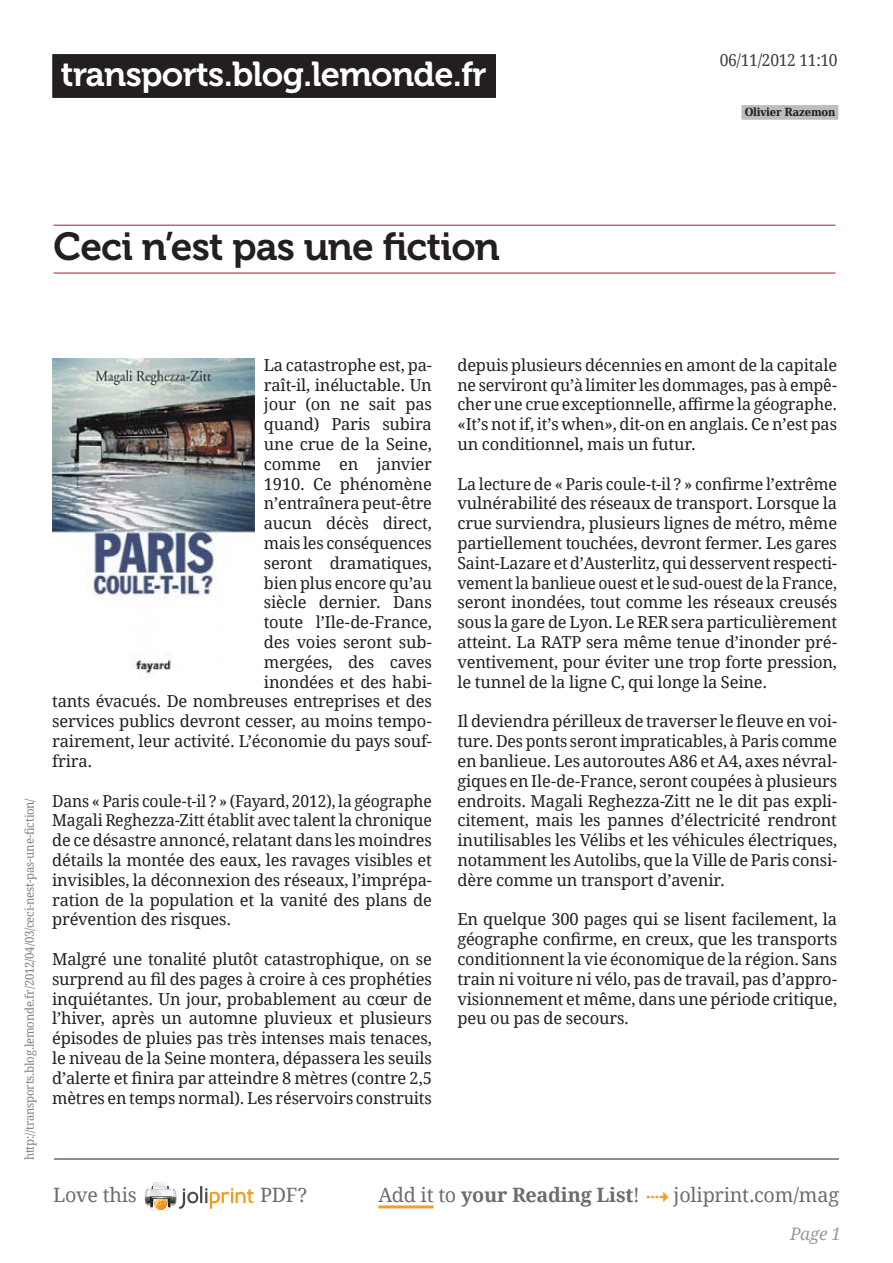
<style>
.page{position:relative;width:893px;height:1263px;background:#fff}
.page>*{position:absolute;margin:0;border:0;box-sizing:border-box;transform-origin:0 0}
.t1{font:39px "Museo 700";letter-spacing:-.02em;color:#231f20}
.t2{font:34.5px "Museo 700";letter-spacing:-.02em;color:#fff}
.t3{font:19.8px "Droid Serif";letter-spacing:-.01em;color:#6e6b6c}
.t4{font:italic 17.25px "Droid Serif";color:#9d9a9b}
.t5{font:16.5px/19.8px "Droid Serif";letter-spacing:-.01em;color:#231f20;text-align:justify}
.t6{font:16.5px/19.8px "Droid Serif";letter-spacing:-.01em;color:#231f20;text-align:justify;scale:.96 1}
.t7{font:16.5px "Droid Serif";letter-spacing:-.02em;color:#3c3e40;scale:.95 1}
.t8{font:12px "Droid Serif";letter-spacing:-.02em;color:#808185;scale:.95 1}
.t9{font:700 11.25px "DejaVu Serif Condensed";letter-spacing:-.02em;color:#231f20}
.s1{font-weight:700}
.s2{color:#f49c30}
</style>
<div class="page">
<hr style="left:378px;top:1205px;width:56px;height:3px;background:#f49c30">
<svg style="left:145px;top:1182px;width:109px;height:29px"></svg>
<hr style="left:54px;top:1158px;width:785px;height:1px;background:#231f20">
<div style="left:52px;top:54px;width:444px;height:44px;background:#231f20"></div>
<hr style="left:53px;top:225px;width:782px;height:1px;background:#b0272a">
<hr style="left:53px;top:272px;width:782px;height:2px;background:#b0272a">
<img style="left:52px;top:358px;width:202px;height:316px">
<div style="left:742px;top:105px;width:96px;height:14px;background:#bcbdc0"></div>
<h2 class="t2" style="left:61px;top:55px;width:427px">transports.blog.lemonde.fr</h2>
<p class="t7" style="left:720px;top:50px;width:126px">06/11/2012 11:10</p>
<p class="t9" style="left:745px;top:102px;width:92px">Olivier Razemon</p>
<h1 class="t1" style="left:53px;top:225px;width:448px">Ceci n’est pas une fiction</h1>
<p class="t8" style="left:22px;top:1160px;width:383px;rotate:-90deg">http://transports.blog.lemonde.fr/2012/04/03/ceci-nest-pas-une-fiction/</p>
<p class="t5" style="left:264px;top:355px;width:170px">La catastrophe est, pa-</p>
<p class="t5" style="left:264px;top:375px;width:169px">raît-il, inéluctable. Un</p>
<p class="t5" style="left:264px;top:395px;width:169px">jour (on ne sait pas</p>
<p class="t5" style="left:264px;top:415px;width:170px">quand) Paris subira</p>
<p class="t5" style="left:264px;top:434px;width:169px">une crue de la Seine,</p>
<p class="t5" style="left:264px;top:454px;width:169px">comme en janvier</p>
<p class="t5" style="left:264px;top:474px;width:169px">1910. Ce phénomène</p>
<p class="t5" style="left:264px;top:494px;width:169px">n’entraînera peut-être</p>
<p class="t5" style="left:264px;top:514px;width:169px">aucun décès direct,</p>
<p class="t5" style="left:264px;top:533px;width:169px">mais les conséquences</p>
<p class="t5" style="left:264px;top:553px;width:169px">seront dramatiques,</p>
<p class="t5" style="left:264px;top:573px;width:170px">bien plus encore qu’au</p>
<p class="t5" style="left:264px;top:593px;width:169px">siècle dernier. Dans</p>
<p class="t5" style="left:264px;top:613px;width:169px">toute l’Ile-de-France,</p>
<p class="t5" style="left:264px;top:632px;width:169px">des voies seront sub-</p>
<p class="t5" style="left:264px;top:652px;width:169px">mergées, des caves</p>
<p class="t5" style="left:264px;top:672px;width:169px">inondées et des habi-</p>
<p class="t5" style="left:52px;top:692px;width:381px">tants évacués. De nombreuses entreprises et des</p>
<p class="t5" style="left:52px;top:712px;width:381px">services publics devront cesser, au moins tempo-</p>
<p class="t5" style="left:52px;top:731px;width:381px">rairement, leur activité. L’économie du pays souf-</p>
<p class="t5" style="left:52px;top:751px;width:42px">frira.</p>
<p class="t6" style="left:52px;top:791px;width:397px">Dans « Paris coule-t-il ? » (Fayard, 2012), la géographe Magali Reghezza-Zitt établit avec talent la chronique de ce désastre annoncé, relatant dans les moindres détails la montée des eaux, les ravages visibles et invisibles, la déconnexion des réseaux, l’imprépa&shy;ration de la population et la vanité des plans de prévention des risques.</p>
<p class="t5" style="left:52px;top:949px;width:381px">Malgré une tonalité plutôt catastrophique, on se surprend au fil des pages à croire à ces prophéties inquiétantes. Un jour, probablement au cœur de l’hiver, après un automne pluvieux et plusieurs épisodes de pluies pas très intenses mais tenaces, le niveau de la Seine montera, dépassera les seuils d’alerte et finira par atteindre 8 mètres (contre 2,5 mètres en temps normal). Les réservoirs construits</p>
<p class="t5" style="left:457px;top:355px;width:381px">depuis plusieurs décennies en amont de la capitale ne serviront qu’à limiter les dommages, pas à empê&shy;cher une crue exceptionnelle, affirme la géographe. «It’s not if, it’s when», dit-on en anglais. Ce n’est pas un conditionnel, mais un futur.</p>
<p class="t5" style="left:457px;top:474px;width:381px">La lecture de « Paris coule-t-il ? » confirme l’extrême vulnérabilité des réseaux de transport. Lorsque la crue surviendra, plusieurs lignes de métro, même partiellement touchées, devront fermer. Les gares Saint-Lazare et d’Austerlitz, qui desservent respecti&shy;vement la banlieue ouest et le sud-ouest de la France, seront inondées, tout comme les réseaux creusés sous la gare de Lyon. Le RER sera particulièrement atteint. La RATP sera même tenue d’inonder pré&shy;ventivement, pour éviter une trop forte pression, le tunnel de la ligne C, qui longe la Seine.</p>
<p class="t5" style="left:457px;top:712px;width:381px">Il deviendra périlleux de traverser le fleuve en voi&shy;ture. Des ponts seront impraticables, à Paris comme en banlieue. Les autoroutes A86 et A4, axes névral&shy;giques en Ile-de-France, seront coupées à plusieurs endroits. Magali Reghezza-Zitt ne le dit pas expli&shy;citement, mais les pannes d’électricité rendront inutilisables les Vélibs et les véhicules électriques, notamment les Autolibs, que la Ville de Paris consi&shy;dère comme un transport d’avenir.</p>
<p class="t5" style="left:457px;top:910px;width:381px">En quelque 300 pages qui se lisent facilement, la géographe confirme, en creux, que les transports conditionnent la vie économique de la région. Sans train ni voiture ni vélo, pas de travail, pas d’appro&shy;visionnement et même, dans une période critique, peu ou pas de secours.</p>
<p class="t3" style="left:53px;top:1183px;width:85px">Love this</p>
<p class="t3" style="left:260px;top:1183px;width:49px">PDF?</p>
<p class="t3" style="left:378px;top:1183px;width:462px">Add it to <span class="s1">your Reading List</span>! <span class="s2">✔</span> joliprint.com/mag</p>
<p class="t4" style="left:790px;top:1223px;width:52px">Page 1</p>
</div>
